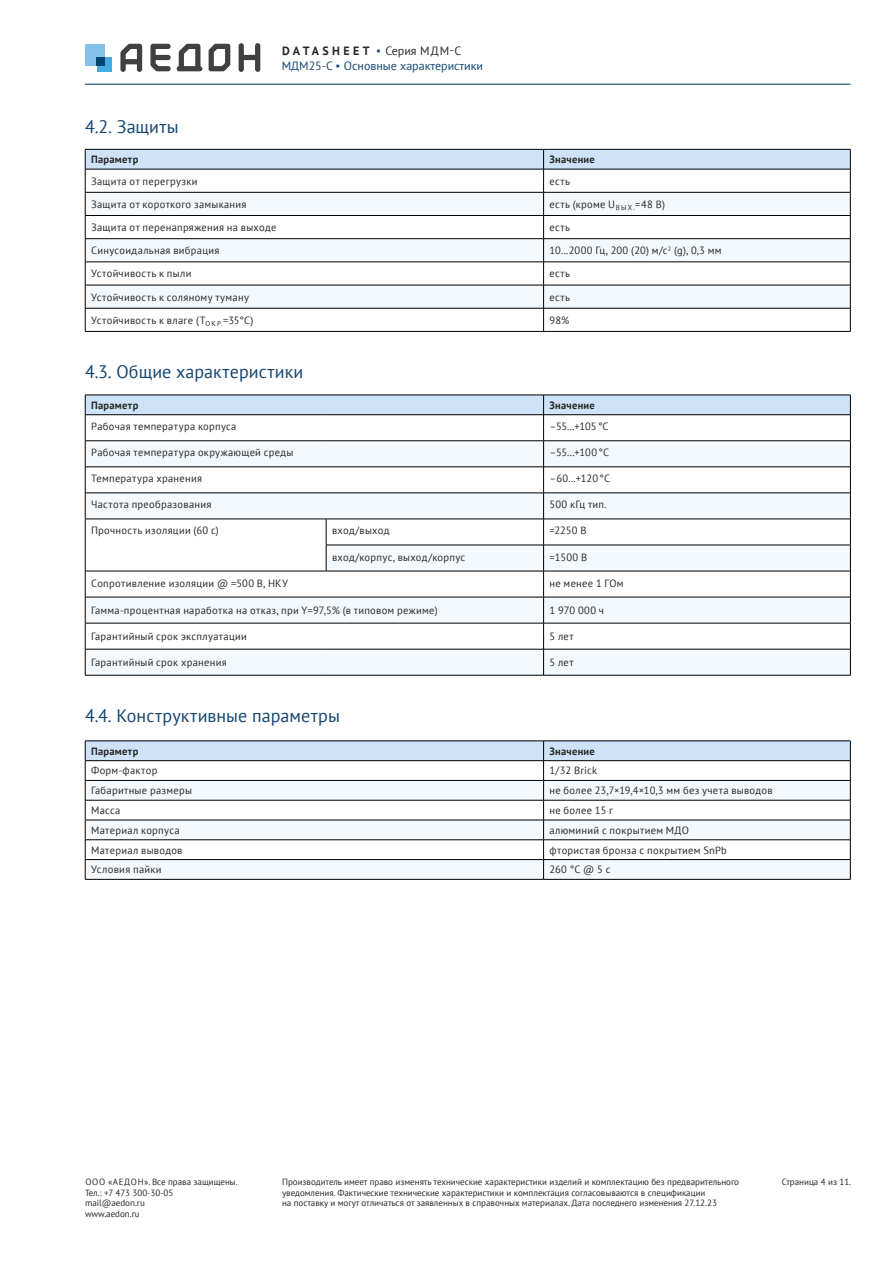
<style>
.page{position:relative;width:893px;height:1263px;background:#fff}
.page>*{position:absolute;margin:0;border:0;box-sizing:border-box;transform-origin:0 0}
.t1{font:18px "PT Sans";letter-spacing:.005em;color:#144672}
.t2{font:12px "PT Sans";color:#144672}
.t3{font:12px "PT Sans";color:#282827}
.t4{font:10.5px "PT Sans";letter-spacing:.03em;color:#282827}
.t5{font:700 10.5px "PT Sans";letter-spacing:.025em;color:#282827}
.t6{font:10.5px "PT Sans";letter-spacing:.005em;color:#282827}
.t7{font:9px/10.8px "PT Sans";color:#282827}
.s1{font-weight:700}
.s2{font-family:"Arial";font-weight:900;color:#144672}
.s3{font-family:"Arial";font-weight:900}
</style>
<div class="page">
<hr style="left:85px;top:84px;width:765px;height:1px;background:#144672">
<svg style="left:239px;top:43px;width:21px;height:29px"></svg>
<svg style="left:177px;top:44px;width:25px;height:27px"></svg>
<svg style="left:209px;top:44px;width:21px;height:27px"></svg>
<svg style="left:150px;top:44px;width:21px;height:27px"></svg>
<svg style="left:120px;top:44px;width:22px;height:28px"></svg>
<div style="left:85px;top:44px;width:20px;height:22px;background:#83c1e9"></div>
<div style="left:97px;top:57px;width:14px;height:14px;background:#44ace1"></div>
<div style="left:97px;top:57px;width:8px;height:9px;background:#054371"></div>
<svg style="left:85px;top:149px;width:766px;height:182px"></svg>
<hr style="left:85px;top:331px;width:459px;height:1px;background:#000">
<hr style="left:544px;top:331px;width:306px;height:1px;background:#000">
<svg style="left:85px;top:395px;width:766px;height:280px"></svg>
<hr style="left:85px;top:675px;width:241px;height:1px;background:#000">
<hr style="left:326px;top:675px;width:218px;height:1px;background:#000">
<hr style="left:544px;top:675px;width:307px;height:1px;background:#000">
<svg style="left:85px;top:741px;width:766px;height:138px"></svg>
<hr style="left:85px;top:879px;width:459px;height:1px;background:#000">
<hr style="left:544px;top:879px;width:306px;height:1px;background:#000">
<p class="t3" style="left:282px;top:43px;width:181px"><span class="s1">DATASHEET</span> <span class="s2">▪</span> Серия МДМ-С</p>
<p class="t2" style="left:282px;top:58px;width:203px">МДМ25-С <span class="s3">▪</span> Основные характеристики</p>
<h1 class="t1" style="left:85px;top:115px;width:95px">4.2. Защиты</h1>
<p class="t5" style="left:91px;top:153px;width:49px">Параметр</p>
<p class="t5" style="left:549px;top:153px;width:47px">Значение</p>
<p class="t4" style="left:91px;top:174px;width:108px">Защита от перегрузки</p>
<p class="t4" style="left:549px;top:174px;width:22px">есть</p>
<p class="t4" style="left:91px;top:197px;width:157px">Защита от короткого замыкания</p>
<p class="t4" style="left:549px;top:197px;width:117px">есть (кроме U<sub>ВЫХ.</sub>=48 В)</p>
<p class="t4" style="left:91px;top:221px;width:187px">Защита от перенапряжения на выходе</p>
<p class="t4" style="left:549px;top:221px;width:22px">есть</p>
<p class="t4" style="left:91px;top:244px;width:130px">Синусоидальная вибрация</p>
<p class="t6" style="left:549px;top:244px;width:174px">10...2000 Гц, 200 (20) м/с<sup>2</sup> (g), 0,3 мм</p>
<p class="t4" style="left:91px;top:267px;width:102px">Устойчивость к пыли</p>
<p class="t4" style="left:549px;top:267px;width:22px">есть</p>
<p class="t4" style="left:91px;top:290px;width:159px">Устойчивость к соляному туману</p>
<p class="t4" style="left:549px;top:290px;width:22px">есть</p>
<p class="t4" style="left:91px;top:313px;width:164px">Устойчивость к влаге (Т<sub>О</sub> <sub>К</sub> <sub>Р.</sub>=35°С)</p>
<p class="t4" style="left:549px;top:313px;width:21px">98%</p>
<h1 class="t1" style="left:85px;top:360px;width:220px">4.3. Общие характеристики</h1>
<p class="t5" style="left:91px;top:398px;width:49px">Параметр</p>
<p class="t5" style="left:549px;top:398px;width:47px">Значение</p>
<p class="t4" style="left:91px;top:420px;width:147px">Рабочая температура корпуса</p>
<p class="t4" style="left:549px;top:420px;width:61px">–55...+105°C</p>
<p class="t4" style="left:91px;top:446px;width:204px">Рабочая температура окружающей среды</p>
<p class="t4" style="left:549px;top:446px;width:61px">–55...+100°C</p>
<p class="t4" style="left:91px;top:472px;width:112px">Температура хранения</p>
<p class="t4" style="left:550px;top:472px;width:62px">–60...+120°C</p>
<p class="t4" style="left:91px;top:498px;width:122px">Частота преобразования</p>
<p class="t4" style="left:550px;top:498px;width:59px">500 кГц тип.</p>
<p class="t4" style="left:91px;top:524px;width:129px">Прочность изоляции (60 с)</p>
<p class="t4" style="left:332px;top:524px;width:59px">вход/выход</p>
<p class="t4" style="left:550px;top:524px;width:38px">=2250 В</p>
<p class="t4" style="left:332px;top:550px;width:135px">вход/корпус, выход/корпус</p>
<p class="t4" style="left:550px;top:550px;width:39px">=1500 В</p>
<p class="t4" style="left:91px;top:576px;width:198px">Сопротивление изоляции @ =500 В, НКУ</p>
<p class="t4" style="left:550px;top:576px;width:76px">не менее 1 ГОм</p>
<p class="t4" style="left:91px;top:604px;width:348px">Гамма-процентная наработка на отказ, при Y=97,5% (в типовом режиме)</p>
<p class="t4" style="left:550px;top:604px;width:56px">1 970 000 ч</p>
<p class="t4" style="left:91px;top:630px;width:157px">Гарантийный срок эксплуатации</p>
<p class="t4" style="left:550px;top:630px;width:26px">5 лет</p>
<p class="t4" style="left:91px;top:656px;width:137px">Гарантийный срок хранения</p>
<p class="t4" style="left:550px;top:656px;width:26px">5 лет</p>
<h1 class="t1" style="left:85px;top:704px;width:256px">4.4. Конструктивные параметры</h1>
<p class="t5" style="left:91px;top:744px;width:49px">Параметр</p>
<p class="t5" style="left:549px;top:744px;width:47px">Значение</p>
<p class="t4" style="left:91px;top:764px;width:68px">Форм-фактор</p>
<p class="t4" style="left:549px;top:764px;width:49px">1/32 Brick</p>
<p class="t4" style="left:91px;top:784px;width:102px">Габаритные размеры</p>
<p class="t4" style="left:549px;top:784px;width:225px">не более 23,7×19,4×10,3 мм без учета выводов</p>
<p class="t4" style="left:91px;top:804px;width:31px">Масса</p>
<p class="t4" style="left:549px;top:804px;width:65px">не более 15 г</p>
<p class="t4" style="left:91px;top:823px;width:90px">Материал корпуса</p>
<p class="t4" style="left:549px;top:823px;width:141px">алюминий с покрытием МДО</p>
<p class="t4" style="left:91px;top:843px;width:93px">Материал выводов</p>
<p class="t4" style="left:549px;top:843px;width:179px">фтористая бронза с покрытием SnPb</p>
<p class="t4" style="left:91px;top:863px;width:72px">Условия пайки</p>
<p class="t4" style="left:549px;top:863px;width:62px">260 °C @ 5 с</p>
<p class="t7" style="left:282px;top:1176px;width:459px">Производитель имеет право изменять технические характеристики изделий и комплектацию без предварительного уведомления. Фактические технические характеристики и комплектация согласовываются в спецификации<br>на поставку и могут отличаться от заявленных в справочных материалах. Дата последнего изменения 27.12.23</p>
<p class="t7" style="left:85px;top:1176px;width:154px">ООО «АЕДОН». Все права защищены.</p>
<p class="t7" style="left:782px;top:1176px;width:71px">Страница 4 из 11.</p>
<p class="t7" style="left:85px;top:1187px;width:90px">Тел.: +7 473 300-30-05 mail@aedon.ru www.aedon.ru</p>
</div>
